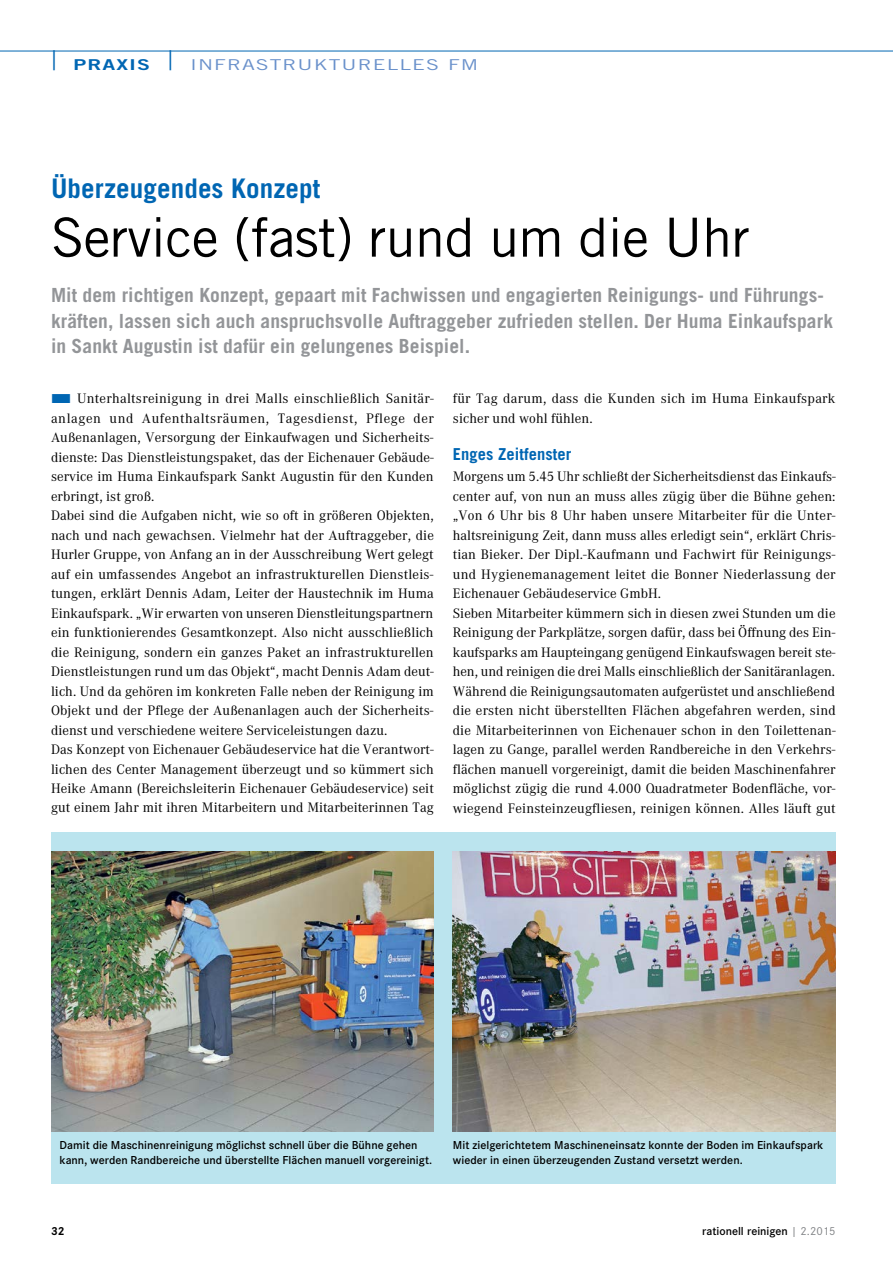
<style>
.page{position:relative;width:893px;height:1263px;background:#fff}
.page>*{position:absolute;margin:0;border:0;box-sizing:border-box;transform-origin:0 0}
.t1{font:54px "Trade Gothic";letter-spacing:-.01em;color:#000}
.t2{font:700 27px "Trade Gothic";letter-spacing:.005em;color:#0066b3}
.t3{font:700 19.5px/25.5px "Trade Gothic";letter-spacing:.005em;color:#939598}
.t4{font:700 16.5px "Trade Gothic";letter-spacing:.005em;color:#0066b3}
.t5{font:15px "Trade Gothic";letter-spacing:.05em;color:#6a91cb;scale:1.4 1}
.t6{font:14.25px/19.5px "Corporate A";letter-spacing:.005em;color:#000}
.t7{font:600 12px/15px "Corporate S";color:#000}
.t8{font:700 12px "Corporate S";color:#000}
.s1{font-weight:300;font-size:27px;color:#0066b3}
.s2{font-family:"Trade Gothic Bold Two";color:#0066b3}
.s3{font-weight:400;color:#808285}
</style>
<div class="page">
<div style="left:51px;top:832px;width:785px;height:351px;background:#bbe4ee"></div>
<hr style="left:0;top:51px;width:893px;height:1px;background:#0066b3">
<img style="left:51px;top:852px;width:383px;height:279px">
<img style="left:453px;top:852px;width:383px;height:279px">
<p class="t5" style="left:51px;top:56px;width:307px"><span class="s1">|</span> <span class="s2">PRAXIS</span> <span class="s1">|</span> Infrastrukturelles FM</p>
<h2 class="t2" style="left:51px;top:172px;width:271px">Überzeugendes Konzept</h2>
<h1 class="t1" style="left:51px;top:205px;width:700px">Service (fast) rund um die U hr</h1>
<p class="t3" style="left:51px;top:282px;width:784px">Mit dem richtigen Konzept, gepaart mit Fachwissen und engagierten Reinigungs- und Führungs&shy;kräften, lassen sich auch anspruchsvolle Auftraggeber zufrieden stellen. Der Huma Einkaufspark in Sankt Augustin ist dafür ein gelungenes Beispiel.</p>
<p class="t6" style="left:51px;top:389px;width:384px;text-indent:26px">Unterhaltsreinigung in drei Malls einschließlich Sanitär&shy;anlagen und Aufenthaltsräumen, Tagesdienst, Pflege der Außenanlagen, Versorgung der Einkaufwagen und Sicherheits&shy;dienste: Das Dienstleistungspaket, das der Eichenauer Gebäude&shy;service im Huma Einkaufspark Sankt Augustin für den Kunden erbringt, ist groß.<br>Dabei sind die Aufgaben nicht, wie so oft in größeren Objekten, nach und nach gewachsen. Vielmehr hat der Auftraggeber, die Hurler Gruppe, von Anfang an in der Ausschreibung Wert gelegt auf ein umfassendes Angebot an infrastrukturellen Dienstleis&shy;tungen, erklärt Dennis Adam, Leiter der Haustechnik im Huma Einkaufspark. „Wir erwarten von unseren Dienstleitungspartnern ein funktionierendes Gesamtkonzept. Also nicht ausschließlich die Reinigung, sondern ein ganzes Paket an infrastrukturellen Dienstleistungen rund um das Objekt“, macht Dennis Adam deut&shy;lich. Und da gehören im konkreten Falle neben der Reinigung im Objekt und der Pflege der Außenanlagen auch der Sicherheits&shy;dienst und verschiedene weitere Serviceleistungen dazu.<br>Das Konzept von Eichenauer Gebäudeservice hat die Verantwort&shy;lichen des Center Management überzeugt und so kümmert sich Heike Amann (Bereichsleiterin Eichenauer Gebäudeservice) seit gut einem Jahr mit ihren Mitarbeitern und Mitarbeiterinnen Tag</p>
<p class="t6" style="left:453px;top:389px;width:384px">für Tag darum, dass die Kunden sich im Huma Einkaufspark sicher und wohl fühlen.</p>
<p class="t4" style="left:453px;top:444px;width:120px">Enges Zeitfenster</p>
<p class="t6" style="left:453px;top:467px;width:384px">Morgens um 5.45 Uhr schließt der Sicherheitsdienst das Einkaufs&shy;center auf, von nun an muss alles zügig über die Bühne gehen: „Von 6 Uhr bis 8 Uhr haben unsere Mitarbeiter für die Unter&shy;haltsreinigung Zeit, dann muss alles erledigt sein“, erklärt Chris&shy;tian Bieker. Der Dipl.-Kaufmann und Fachwirt für Reinigungs&shy;und Hygienemanagement leitet die Bonner Niederlassung der Eichenauer Gebäudeservice GmbH.<br>Sieben Mitarbeiter kümmern sich in diesen zwei Stunden um die Reinigung der Parkplätze, sorgen dafür, dass bei Öffnung des Ein&shy;kaufsparks am Haupteingang genügend Einkaufswagen bereit ste&shy;hen, und reinigen die drei Malls einschließlich der Sanitäranlagen.<br>Während die Reinigungsautomaten aufgerüstet und anschließend die ersten nicht überstellten Flächen abgefahren werden, sind die Mitarbeiterinnen von Eichenauer schon in den Toilettenan&shy;lagen zu Gange, parallel werden Randbereiche in den Verkehrs&shy;flächen manuell vorgereinigt, damit die beiden Maschinenfahrer möglichst zügig die rund 4.000 Quadratmeter Bodenfläche, vor&shy;wiegend Feinsteinzeugfliesen, reinigen können. Alles läuft gut</p>
<p class="t7" style="left:60px;top:1137px;width:374px">Damit die Maschinenreinigung möglichst schnell über die Bühne gehen kann, werden Randbereiche und überstellte Flächen manuell vorgereinigt.</p>
<p class="t7" style="left:453px;top:1137px;width:372px">Mit zielgerichtetem Maschineneinsatz konnte der Boden im Einkaufspark wieder in einen überzeugenden Zustand versetzt werden.</p>
<p class="t8" style="left:51px;top:1224px;width:15px">32</p>
<p class="t7" style="left:702px;top:1224px;width:135px">rationell reinigen <span class="s3">| 2.2015</span></p>
</div>
